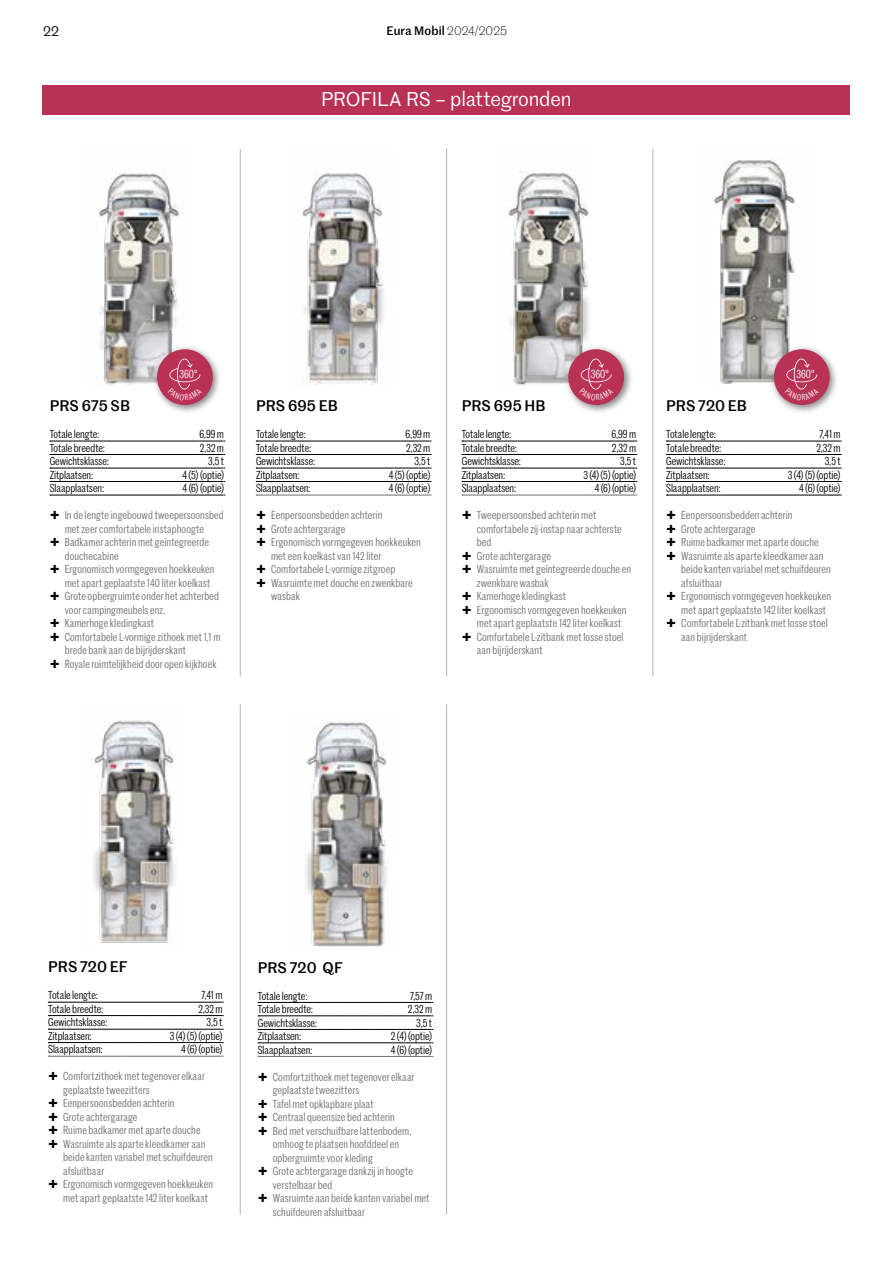
<style>
.page{position:relative;width:893px;height:1263px;background:#fff}
.page>*{position:absolute;margin:0;border:0;box-sizing:border-box;transform-origin:0 0}
.t1{font:19.5px "Marr Sans";letter-spacing:-.01em;color:#fff}
.t2{font:500 15px "Marr Sans";color:#000}
.t3{font:13.5px "Marr Sans";color:#000}
.t4{font:500 12px "Marr Sans";letter-spacing:.01em;color:#000}
.t5{font:11.25px/13.5px "Marr Sans Cond";letter-spacing:.01em;color:#706f6f}
.t6{font:11.25px "Marr Sans Cond";letter-spacing:-.005em;color:#000}
.t7{font:11.25px "Marr Sans Cond";letter-spacing:.005em;color:#fff}
.s1{font-weight:300}
</style>
<div class="page">
<img style="left:302px;top:172px;width:82px;height:213px">
<img style="left:506px;top:171px;width:83px;height:215px">
<img style="left:98px;top:172px;width:81px;height:213px">
<div style="left:153px;top:345px;width:69px;height:69px;background:#000;opacity:.5"></div>
<div style="left:157px;top:349px;width:56px;height:56px;background:#ba3156;border-radius:50%"></div>
<div style="left:564px;top:345px;width:69px;height:69px;background:#000;opacity:.5"></div>
<div style="left:568px;top:349px;width:56px;height:56px;background:#ba3156;border-radius:50%"></div>
<img style="left:306px;top:722px;width:81px;height:225px">
<img style="left:711px;top:159px;width:84px;height:225px">
<img style="left:91px;top:720px;width:84px;height:223px">
<div style="left:770px;top:345px;width:69px;height:69px;background:#000;opacity:.5"></div>
<div style="left:774px;top:349px;width:56px;height:56px;background:#ba3156;border-radius:50%"></div>
<svg style="left:50px;top:441px;width:175px;height:1px"></svg>
<svg style="left:50px;top:454px;width:175px;height:1px"></svg>
<svg style="left:50px;top:468px;width:175px;height:1px"></svg>
<svg style="left:50px;top:481px;width:175px;height:1px"></svg>
<svg style="left:50px;top:495px;width:175px;height:1px"></svg>
<svg style="left:256px;top:441px;width:175px;height:1px"></svg>
<svg style="left:256px;top:454px;width:175px;height:1px"></svg>
<svg style="left:256px;top:468px;width:175px;height:1px"></svg>
<svg style="left:256px;top:481px;width:175px;height:1px"></svg>
<svg style="left:256px;top:495px;width:175px;height:1px"></svg>
<svg style="left:462px;top:441px;width:175px;height:1px"></svg>
<svg style="left:462px;top:454px;width:175px;height:1px"></svg>
<svg style="left:462px;top:468px;width:175px;height:1px"></svg>
<svg style="left:462px;top:481px;width:175px;height:1px"></svg>
<svg style="left:462px;top:495px;width:175px;height:1px"></svg>
<svg style="left:48px;top:1002px;width:175px;height:1px"></svg>
<svg style="left:48px;top:1015px;width:175px;height:1px"></svg>
<svg style="left:48px;top:1029px;width:175px;height:1px"></svg>
<svg style="left:48px;top:1042px;width:175px;height:1px"></svg>
<svg style="left:48px;top:1056px;width:175px;height:1px"></svg>
<svg style="left:258px;top:1002px;width:175px;height:1px"></svg>
<svg style="left:258px;top:1015px;width:175px;height:1px"></svg>
<svg style="left:258px;top:1029px;width:175px;height:1px"></svg>
<svg style="left:258px;top:1042px;width:175px;height:1px"></svg>
<svg style="left:258px;top:1056px;width:175px;height:1px"></svg>
<div style="left:43px;top:85px;width:807px;height:30px;background:#ba3156"></div>
<hr style="left:240px;top:704px;width:1px;height:510px;background:#b3b2b2">
<hr style="left:446px;top:704px;width:1px;height:510px;background:#b3b2b2">
<svg style="left:666px;top:441px;width:175px;height:1px"></svg>
<svg style="left:666px;top:454px;width:175px;height:1px"></svg>
<svg style="left:666px;top:468px;width:175px;height:1px"></svg>
<svg style="left:666px;top:481px;width:175px;height:1px"></svg>
<svg style="left:666px;top:495px;width:175px;height:1px"></svg>
<hr style="left:240px;top:149px;width:1px;height:527px;background:#b3b2b2">
<hr style="left:653px;top:149px;width:1px;height:527px;background:#b3b2b2">
<hr style="left:446px;top:149px;width:1px;height:527px;background:#b3b2b2">
<svg style="left:168px;top:359px;width:34px;height:41px"></svg>
<svg style="left:579px;top:359px;width:34px;height:41px"></svg>
<svg style="left:785px;top:359px;width:34px;height:41px"></svg>
<p class="t3" style="left:43px;top:22px;width:18px">22</p>
<p class="t4" style="left:386px;top:22px;width:122px">Eura Mobil <span class="s1">2024/2025</span></p>
<h1 class="t1" style="left:321px;top:85px;width:252px">PROFILA RS – plattegronden</h1>
<p class="t7" style="left:179px;top:366px;width:20px">360°</p>
<p class="t7" style="left:591px;top:366px;width:20px">360°</p>
<p class="t7" style="left:796px;top:366px;width:20px">360°</p>
<h2 class="t2" style="left:50px;top:395px;width:82px">PRS 675 SB</h2>
<p class="t6" style="left:50px;top:426px;width:51px">Totale lengte:</p>
<p class="t6" style="left:199px;top:426px;width:26px">6,99 m</p>
<p class="t6" style="left:50px;top:440px;width:57px">Totale breedte:</p>
<p class="t6" style="left:200px;top:440px;width:26px">2,32 m</p>
<p class="t6" style="left:50px;top:453px;width:61px">Gewichtsklasse:</p>
<p class="t6" style="left:208px;top:453px;width:17px">3,5 t</p>
<p class="t6" style="left:50px;top:467px;width:45px">Zitplaatsen:</p>
<p class="t6" style="left:182px;top:467px;width:43px">4 (5) (optie)</p>
<p class="t6" style="left:50px;top:480px;width:56px">Slaapplaatsen:</p>
<p class="t6" style="left:183px;top:480px;width:43px">4 (6) (optie)</p>
<p class="t5" style="left:65px;top:508px;width:160px">In de lengte ingebouwd tweepersoonsbed met zeer comfortabele instaphoogte Badkamer achterin met geïntegreerde douchecabine<br>Ergonomisch vormgegeven hoekkeuken met apart geplaatste 140 liter koelkast Grote opbergruimte onder het achterbed voor campingmeubels enz.<br>Kamerhoge kledingkast<br>Comfortabele L-vormige zithoek met 1,1 m brede bank aan de bijrijderskant<br>Royale ruimtelijkheid door open kijkhoek</p>
<h2 class="t2" style="left:256px;top:395px;width:83px">PRS 695 EB</h2>
<p class="t6" style="left:256px;top:426px;width:51px">Totale lengte:</p>
<p class="t6" style="left:406px;top:426px;width:26px">6,99 m</p>
<p class="t6" style="left:256px;top:440px;width:57px">Totale breedte:</p>
<p class="t6" style="left:406px;top:440px;width:26px">2,32 m</p>
<p class="t6" style="left:256px;top:453px;width:61px">Gewichtsklasse:</p>
<p class="t6" style="left:414px;top:453px;width:17px">3,5 t</p>
<p class="t6" style="left:256px;top:467px;width:45px">Zitplaatsen:</p>
<p class="t6" style="left:389px;top:467px;width:43px">4 (5) (optie)</p>
<p class="t6" style="left:256px;top:480px;width:56px">Slaapplaatsen:</p>
<p class="t6" style="left:389px;top:480px;width:43px">4 (6) (optie)</p>
<p class="t5" style="left:271px;top:508px;width:151px">Eenpersoonsbedden achterin<br>Grote achtergarage<br>Ergonomisch vormgegeven hoekkeuken met een koelkast van 142 liter<br>Comfortabele L-vormige zitgroep<br>Wasruimte met douche en zwenkbare wasbak</p>
<h2 class="t2" style="left:462px;top:395px;width:85px">PRS 695 HB</h2>
<p class="t6" style="left:462px;top:426px;width:51px">Totale lengte:</p>
<p class="t6" style="left:611px;top:426px;width:26px">6,99 m</p>
<p class="t6" style="left:462px;top:440px;width:57px">Totale breedte:</p>
<p class="t6" style="left:612px;top:440px;width:26px">2,32 m</p>
<p class="t6" style="left:462px;top:453px;width:61px">Gewichtsklasse:</p>
<p class="t6" style="left:620px;top:453px;width:17px">3,5 t</p>
<p class="t6" style="left:462px;top:467px;width:45px">Zitplaatsen:</p>
<p class="t6" style="left:583px;top:467px;width:54px">3 (4) (5) (optie)</p>
<p class="t6" style="left:462px;top:480px;width:56px">Slaapplaatsen:</p>
<p class="t6" style="left:595px;top:480px;width:43px">4 (6) (optie)</p>
<p class="t5" style="left:477px;top:508px;width:156px">Tweepersoonsbed achterin met comfortabele zij-instap naar achterste bed<br>Grote achtergarage<br>Wasruimte met geïntegreerde douche en zwenkbare wasbak<br>Kamerhoge kledingkast<br>Ergonomisch vormgegeven hoekkeuken met apart geplaatste 142 liter koelkast<br>Comfortabele L-zitbank met losse stoel aan bijrijderskant</p>
<h2 class="t2" style="left:666px;top:395px;width:82px">PRS 720 EB</h2>
<p class="t6" style="left:666px;top:426px;width:51px">Totale lengte:</p>
<p class="t6" style="left:819px;top:426px;width:23px">7,41 m</p>
<p class="t6" style="left:666px;top:440px;width:57px">Totale breedte:</p>
<p class="t6" style="left:816px;top:440px;width:26px">2,32 m</p>
<p class="t6" style="left:666px;top:453px;width:61px">Gewichtsklasse:</p>
<p class="t6" style="left:825px;top:453px;width:17px">3,5 t</p>
<p class="t6" style="left:666px;top:467px;width:45px">Zitplaatsen:</p>
<p class="t6" style="left:788px;top:467px;width:54px">3 (4) (5) (optie)</p>
<p class="t6" style="left:666px;top:480px;width:56px">Slaapplaatsen:</p>
<p class="t6" style="left:799px;top:480px;width:43px">4 (6) (optie)</p>
<p class="t5" style="left:681px;top:508px;width:151px">Eenpersoonsbedden achterin<br>Grote achtergarage<br>Ruime badkamer met aparte douche<br>Wasruimte als aparte kleedkamer aan beide kanten variabel met schuifdeuren afsluitbaar<br>Ergonomisch vormgegeven hoekkeuken met apart geplaatste 142 liter koelkast<br>Comfortabele L-zitbank met losse stoel aan bijrijderskant</p>
<h2 class="t2" style="left:48px;top:956px;width:81px">PRS 720 EF</h2>
<p class="t6" style="left:48px;top:987px;width:51px">Totale lengte:</p>
<p class="t6" style="left:201px;top:987px;width:23px">7,41 m</p>
<p class="t6" style="left:48px;top:1001px;width:57px">Totale breedte:</p>
<p class="t6" style="left:198px;top:1001px;width:26px">2,32 m</p>
<p class="t6" style="left:48px;top:1014px;width:61px">Gewichtsklasse:</p>
<p class="t6" style="left:207px;top:1014px;width:17px">3,5 t</p>
<p class="t6" style="left:48px;top:1028px;width:45px">Zitplaatsen:</p>
<p class="t6" style="left:170px;top:1028px;width:54px">3 (4) (5) (optie)</p>
<p class="t6" style="left:48px;top:1041px;width:56px">Slaapplaatsen:</p>
<p class="t6" style="left:181px;top:1041px;width:43px">4 (6) (optie)</p>
<p class="t5" style="left:63px;top:1069px;width:151px">Comfortzithoek met tegenover elkaar geplaatste tweezitters<br>Eenpersoonsbedden achterin<br>Grote achtergarage<br>Ruime badkamer met aparte douche<br>Wasruimte als aparte kleedkamer aan beide kanten variabel met schuifdeuren afsluitbaar<br>Ergonomisch vormgegeven hoekkeuken met apart geplaatste 142 liter koelkast</p>
<h2 class="t2" style="left:258px;top:956px;width:86px">PRS 720 QF</h2>
<p class="t6" style="left:258px;top:988px;width:51px">Totale lengte:</p>
<p class="t6" style="left:410px;top:988px;width:24px">7,57 m</p>
<p class="t6" style="left:258px;top:1001px;width:57px">Totale breedte:</p>
<p class="t6" style="left:408px;top:1001px;width:26px">2,32 m</p>
<p class="t6" style="left:258px;top:1015px;width:61px">Gewichtsklasse:</p>
<p class="t6" style="left:416px;top:1015px;width:17px">3,5 t</p>
<p class="t6" style="left:258px;top:1028px;width:45px">Zitplaatsen:</p>
<p class="t6" style="left:391px;top:1028px;width:43px">2 (4) (optie)</p>
<p class="t6" style="left:258px;top:1042px;width:56px">Slaapplaatsen:</p>
<p class="t6" style="left:391px;top:1042px;width:43px">4 (6) (optie)</p>
<p class="t5" style="left:273px;top:1069px;width:158px">Comfortzithoek met tegenover elkaar geplaatste tweezitters<br>Tafel met opklapbare plaat<br>Centraal queensize bed achterin<br>Bed met verschuifbare lattenbodem, omhoog te plaatsen hoofddeel en opbergruimte voor kleding<br>Grote achtergarage dankzij in hoogte verstelbaar bed<br>Wasruimte aan beide kanten variabel met schuifdeuren afsluitbaar</p>
</div>
